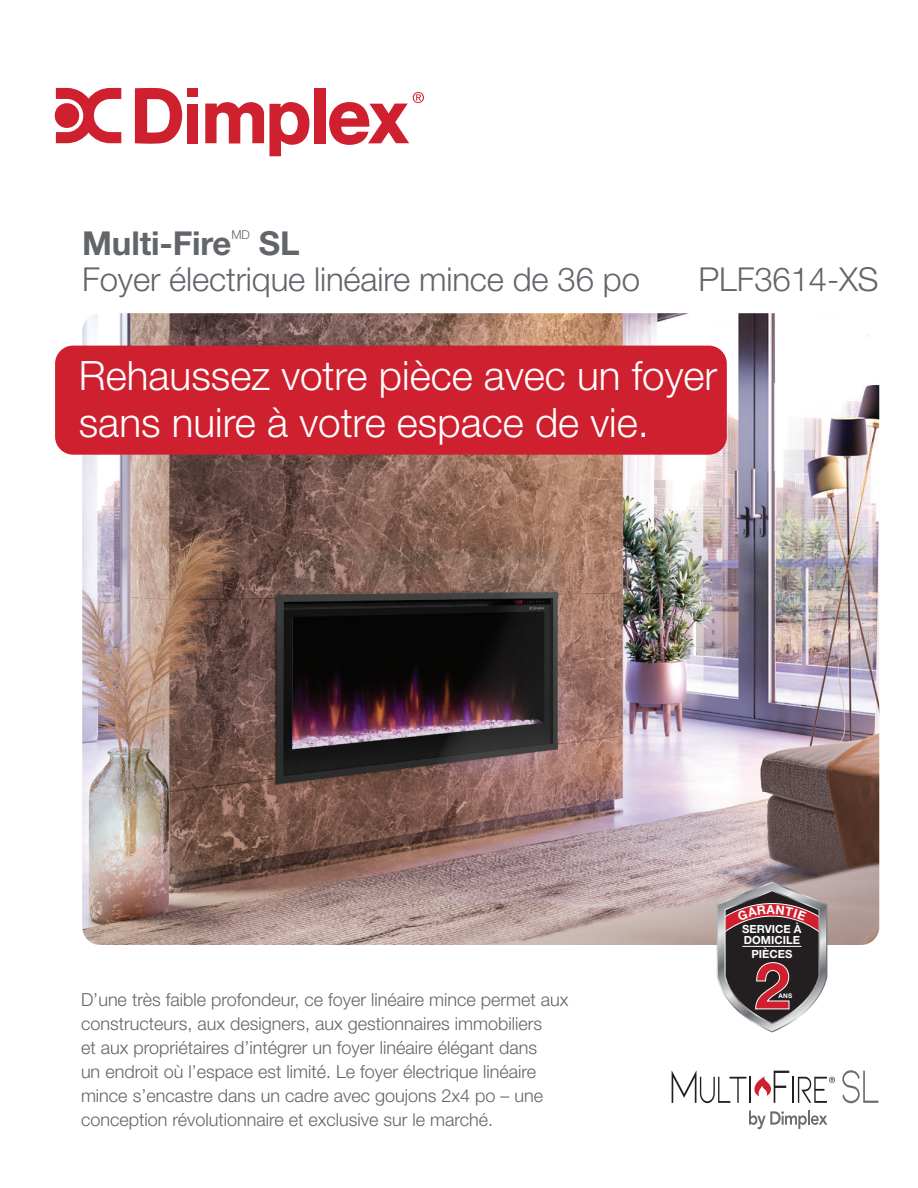
<style>
.page{position:relative;width:918px;height:1188px;background:#fff}
.page>*{position:absolute;margin:0;border:0;box-sizing:border-box;transform-origin:0 0}
.t1{font:300 40.5px/47.7px "Helvetica Neue LT Std";color:#fff}
.t2{font:300 33px "Helvetica Neue LT Std";letter-spacing:-.005em;color:#62656a}
.t3{font:700 33px "Helvetica Neue LT Std";letter-spacing:-.005em;color:#62656a}
.t4{font:300 18px/24px "Helvetica Neue LT Std";color:#62656a}
.t5{font:300 12.3px "Helvetica Neue LT Std";color:#62656a}
.t6{font:700 11.25px/10.8px "Helvetica Neue LT Std";color:#fff}
.t7{font:700 6.45px "Helvetica Neue LT Std";color:#fff}
</style>
<div class="page">
<img style="left:82px;top:313px;width:797px;height:632px">
<svg style="left:135px;top:88px;width:47px;height:56px"></svg>
<div style="left:187px;top:88px;width:11px;height:9px;background:#ce202f"></div>
<div style="left:187px;top:104px;width:11px;height:39px;background:#ce202f"></div>
<svg style="left:205px;top:102px;width:104px;height:54px"></svg>
<div style="left:314px;top:88px;width:11px;height:55px;background:#ce202f"></div>
<svg style="left:329px;top:92px;width:95px;height:53px"></svg>
<svg style="left:54px;top:88px;width:67px;height:55px"></svg>
<div style="left:55px;top:346px;width:672px;height:109px;background:#cf202f;border-radius:18px"></div>
<svg style="left:842px;top:1070px;width:36px;height:33px"></svg>
<svg style="left:672px;top:1070px;width:163px;height:33px"></svg>
<svg style="left:749px;top:1110px;width:78px;height:19px"></svg>
<svg style="left:717px;top:882px;width:110px;height:151px;background:#816a6d"></svg>
<h2 class="t3" style="left:82px;top:223px;width:151px">Multi-Fire</h2>
<p class="t5" style="left:231px;top:227px;width:20px">MD</p>
<h2 class="t3" style="left:259px;top:223px;width:42px">SL</h2>
<h2 class="t2" style="left:82px;top:259px;width:559px">Foyer électrique linéaire mince de 36 po</h2>
<h2 class="t2" style="left:699px;top:259px;width:182px">PLF3614-XS</h2>
<h1 class="t1" style="left:79px;top:350px;width:640px">Rehaussez votre pièce avec un foyer sans nuire à votre espace de vie.</h1>
<p class="t4" style="left:81px;top:988px;width:489px">D’une très faible profondeur, ce foyer linéaire mince permet aux constructeurs, aux designers, aux gestionnaires immobiliers<br>et aux propriétaires d’intégrer un foyer linéaire élégant dans<br>un endroit où l’espace est limité. Le foyer électrique linéaire mince s’encastre dans un cadre avec goujons 2x4 po – une conception révolutionnaire et exclusive sur le marché.</p>
<p class="t6" style="left:742px;top:923px;width:61px">SERVICE À<br>DOMICILE</p>
<p class="t6" style="left:751px;top:948px;width:42px">PIÈCES</p>
<p class="t7" style="left:779px;top:991px;width:15px">ANS</p>
</div>
